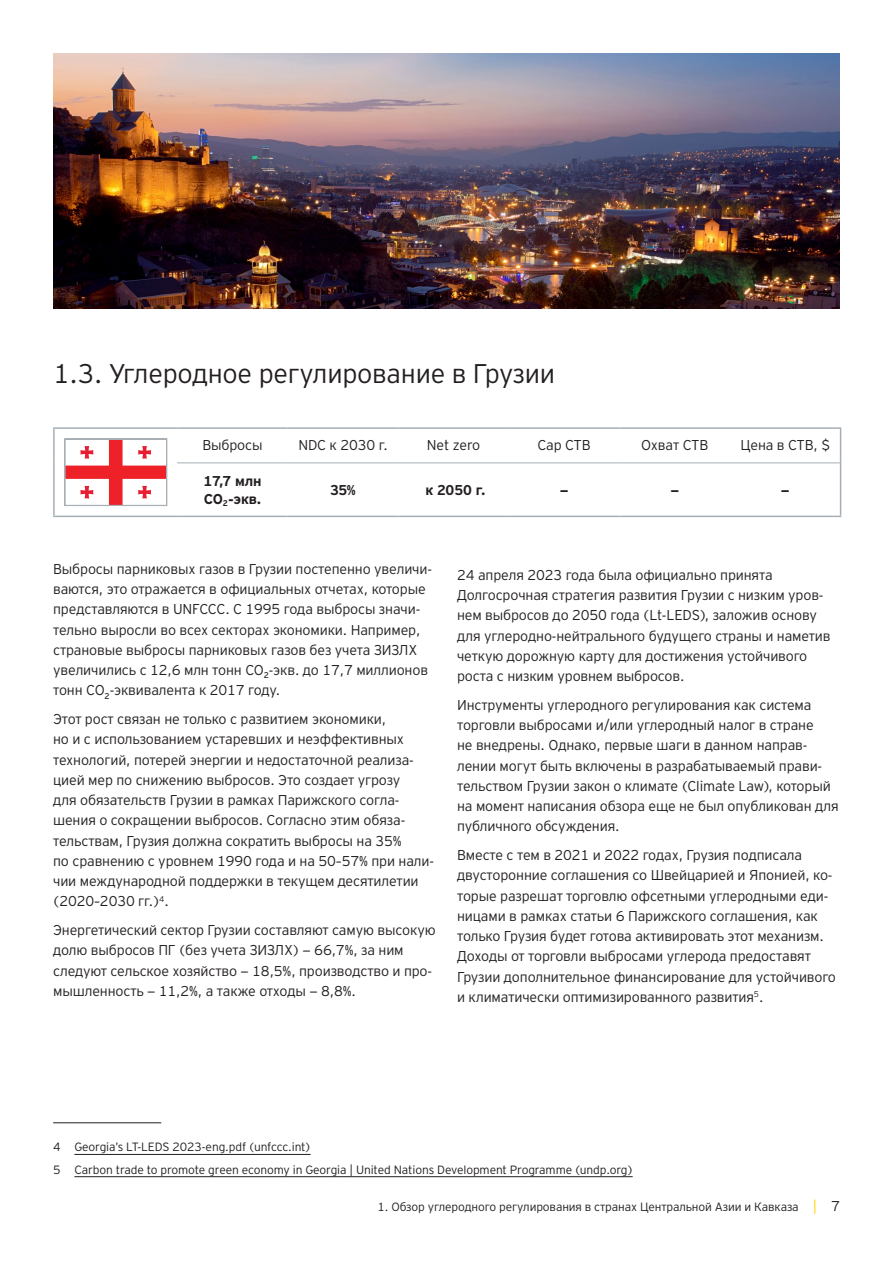
<style>
.page{position:relative;width:893px;height:1263px;background:#fff}
.page>*{position:absolute;margin:0;border:0;box-sizing:border-box;transform-origin:0 0}
.t1{font:300 27px "EY Interstate";letter-spacing:-.01em;color:#231f20}
.t2{font:300 14.25px/20.2px "EY Interstate";letter-spacing:-.01em;color:#231f20}
.t3{font:700 14.25px/18px "EY Interstate";letter-spacing:-.01em;color:#231f20}
.t4{font:300 12px/22.2px "EY Interstate";letter-spacing:-.01em;color:#231f20}
.s1{font-size:14.25px;color:#ffd400}
.s2{font-size:14.25px}
</style>
<div class="page">
<hr style="left:177px;top:462px;width:111px;height:1px;background:#a7afb5">
<hr style="left:288px;top:462px;width:110px;height:1px;background:#a7afb5">
<hr style="left:398px;top:462px;width:111px;height:1px;background:#a7afb5">
<hr style="left:509px;top:462px;width:110px;height:1px;background:#a7afb5">
<hr style="left:619px;top:462px;width:111px;height:1px;background:#a7afb5">
<hr style="left:730px;top:462px;width:110px;height:1px;background:#a7afb5">
<hr style="left:53px;top:427px;width:124px;height:2px;background:#a7afb5">
<hr style="left:53px;top:429px;width:2px;height:34px;background:#a7afb5">
<hr style="left:53px;top:463px;width:2px;height:53px;background:#a7afb5">
<hr style="left:53px;top:516px;width:124px;height:1px;background:#a7afb5">
<hr style="left:177px;top:427px;width:111px;height:2px;background:#a7afb5">
<hr style="left:288px;top:427px;width:110px;height:2px;background:#a7afb5">
<hr style="left:398px;top:427px;width:111px;height:2px;background:#a7afb5">
<hr style="left:509px;top:427px;width:110px;height:2px;background:#a7afb5">
<hr style="left:619px;top:427px;width:111px;height:2px;background:#a7afb5">
<hr style="left:730px;top:427px;width:111px;height:2px;background:#a7afb5">
<hr style="left:840px;top:429px;width:1px;height:34px;background:#a7afb5">
<hr style="left:840px;top:463px;width:1px;height:53px;background:#a7afb5">
<hr style="left:177px;top:516px;width:111px;height:1px;background:#a7afb5">
<hr style="left:288px;top:516px;width:110px;height:1px;background:#a7afb5">
<hr style="left:398px;top:516px;width:111px;height:1px;background:#a7afb5">
<hr style="left:509px;top:516px;width:110px;height:1px;background:#a7afb5">
<hr style="left:619px;top:516px;width:111px;height:1px;background:#a7afb5">
<hr style="left:730px;top:516px;width:111px;height:1px;background:#a7afb5">
<svg style="left:64px;top:438px;width:103px;height:68px"></svg>
<hr style="left:53px;top:1122px;width:108px;height:1px;background:#231f20">
<hr style="left:74px;top:1154px;width:237px;height:1px;background:#231f20">
<hr style="left:74px;top:1176px;width:559px;height:1px;background:#231f20">
<img style="left:53px;top:53px;width:787px;height:255px">
<h1 class="t1" style="left:53px;top:354px;width:503px">1.3. Углеродное регулирование в Грузии</h1>
<p class="t2" style="left:202px;top:434px;width:62px">Выбросы</p>
<p class="t2" style="left:298px;top:434px;width:91px">NDC к 2030 г.</p>
<p class="t2" style="left:427px;top:434px;width:55px">Net zero</p>
<p class="t2" style="left:538px;top:434px;width:55px">Cap СТВ</p>
<p class="t2" style="left:641px;top:434px;width:69px">Охват СТВ</p>
<p class="t2" style="left:740px;top:434px;width:91px">Цена в СТВ, $</p>
<p class="t3" style="left:203px;top:471px;width:59px">17,7 млн<br>CO<sub>2</sub>-экв.</p>
<p class="t3" style="left:330px;top:480px;width:27px">35%</p>
<p class="t3" style="left:425px;top:480px;width:62px">к 2050 г.</p>
<p class="t3" style="left:560px;top:480px;width:10px">—</p>
<p class="t3" style="left:670px;top:480px;width:10px">—</p>
<p class="t3" style="left:781px;top:480px;width:10px">—</p>
<p class="t2" style="left:53px;top:558px;width:380px">Выбросы парниковых газов в Грузии постепенно увеличи&shy;ваются, это отражается в официальных отчетах, которые представляются в UNFCCC. С 1995 года выбросы значи&shy;тельно выросли во всех секторах экономики. Например, страновые выбросы парниковых газов без учета ЗИЗЛХ увеличились с 12,6 млн тонн CO<sub>2</sub>-экв. до 17,7 миллионов тонн CO<sub>2</sub>-эквивалента к 2017 году.</p>
<p class="t2" style="left:53px;top:708px;width:382px">Этот рост связан не только с развитием экономики,<br>но и с использованием устаревших и неэффективных технологий, потерей энергии и недостаточной реализа&shy;цией мер по снижению выбросов. Это создает угрозу<br>для обязательств Грузии в рамках Парижского согла&shy;шения о сокращении выбросов. Согласно этим обяза&shy;тельствам, Грузия должна сократить выбросы на 35%<br>по сравнению с уровнем 1990 года и на 50–57% при нали&shy;чии международной поддержки в текущем десятилетии (2020–2030 гг.)<sup>4</sup>.</p>
<p class="t2" style="left:53px;top:919px;width:384px">Энергетический сектор Грузии составляют самую высокую долю выбросов ПГ (без учета ЗИЗЛХ) — 66,7%, за ним следуют сельское хозяйство — 18,5%, производство и про&shy;мышленность — 11,2%, а также отходы — 8,8%.</p>
<p class="t2" style="left:457px;top:564px;width:375px">24 апреля 2023 года была официально принята Долгосрочная стратегия развития Грузии с низким уров&shy;нем выбросов до 2050 года (Lt-LEDS), заложив основу для углеродно-нейтрального будущего страны и наметив четкую дорожную карту для достижения устойчивого роста с низким уровнем выбросов.</p>
<p class="t2" style="left:457px;top:694px;width:383px">Инструменты углеродного регулирования как система торговли выбросами и/или углеродный налог в стране<br>не внедрены. Однако, первые шаги в данном направ&shy;лении могут быть включены в разрабатываемый прави&shy;тельством Грузии закон о климате (Climate Law), который на момент написания обзора еще не был опубликован для публичного обсуждения.</p>
<p class="t2" style="left:457px;top:844px;width:380px">Вместе с тем в 2021 и 2022 годах, Грузия подписала двусторонние соглашения со Швейцарией и Японией, ко&shy;торые разрешат торговлю офсетными углеродными еди&shy;ницами в рамках статьи 6 Парижского соглашения, как только Грузия будет готова активировать этот механизм.<br>Доходы от торговли выбросами углерода предоставят Грузии дополнительное финансирование для устойчивого и климатически оптимизированного развития<sup>5</sup>.</p>
<p class="t4" style="left:53px;top:1135px;width:581px">4 Georgia’s LT-LEDS 2023-eng.pdf (unfccc.int)<br>5 Carbon trade to promote green economy in Georgia | United Nations Development Programme (undp.org)</p>
<p class="t4" style="left:377px;top:1194px;width:464px">1. Обзор углеродного регулирования в странах Центральной Азии и Кавказа <span class="s1">|</span> <span class="s2">7</span></p>
</div>
